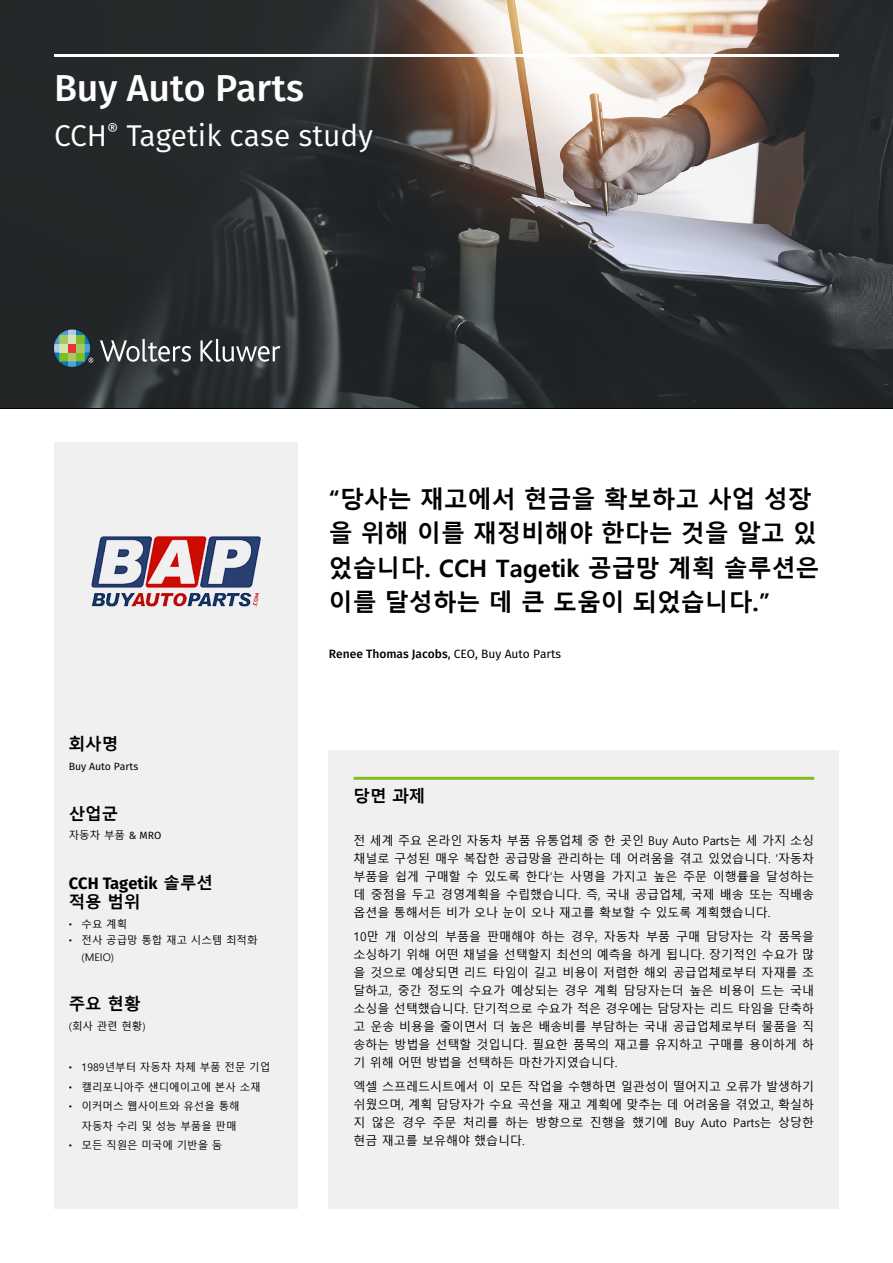
<style>
.page{position:relative;width:893px;height:1263px;background:#fff}
.page>*{position:absolute;margin:0;border:0;box-sizing:border-box;transform-origin:0 0}
.t1{font:500 37.5px "Fira Sans";color:#fff}
.t2{font:30px "Fira Sans";color:#fff}
.t3{font:700 24px/34.5px "Malgun Gothic";letter-spacing:-.005em;color:#000}
.t4{font:700 16.5px "Malgun Gothic";color:#000}
.t5{font:700 16.5px "Fira Sans";color:#000}
.t6{font:12px/18px "Malgun Gothic";color:#000;text-align:justify}
.t7{font:500 12px "Fira Sans";color:#000}
.t8{font:10.5px/16.5px "Malgun Gothic";color:#000}
.t9{font:10.5px "Fira Sans";color:#000}
.s1{font-family:"Fira Sans"}
.s2{font-family:"Malgun Gothic"}
.s3{font-weight:400}
</style>
<div class="page">
<img style="left:0;top:0;width:893px;height:408px">
<div style="left:329px;top:750px;width:510px;height:459px;background:#f0f0f0"></div>
<hr style="left:54px;top:54px;width:785px;height:3px;background:#fff">
<svg style="left:100px;top:339px;width:91px;height:23px"></svg>
<svg style="left:200px;top:339px;width:80px;height:23px"></svg>
<svg style="left:54px;top:330px;width:39px;height:37px"></svg>
<div style="left:54px;top:442px;width:244px;height:767px;background:#f0f0f0"></div>
<hr style="left:354px;top:777px;width:460px;height:3px;background:#85bc20">
<img style="left:91px;top:536px;width:170px;height:71px">
<h1 class="t1" style="left:54px;top:57px;width:251px">Buy Auto Parts</h1>
<h2 class="t2" style="left:54px;top:113px;width:321px">CCH<sup>®</sup> Tagetik case study</h2>
<h3 class="t4" style="left:69px;top:735px;width:51px">회사명</h3>
<p class="t9" style="left:69px;top:758px;width:71px">Buy Auto Parts</p>
<h3 class="t4" style="left:69px;top:804px;width:51px">산업군</h3>
<p class="t8" style="left:69px;top:827px;width:94px">자동차 부품 <span class="s1">&amp; MRO</span></p>
<h3 class="t5" style="left:69px;top:869px;width:146px">CCH Tagetik <span class="s2">솔루션</span></h3>
<h3 class="t4" style="left:69px;top:892px;width:73px">적용 범위</h3>
<p class="t8" style="left:69px;top:916px;width:60px"><span class="s1">•</span> 수요 계획</p>
<p class="t8" style="left:82px;top:932px;width:177px;text-indent:-13px"><span class="s1">•</span> 전사 공급망 통합 재고 시스템 최적화 (MEIO)</p>
<h3 class="t4" style="left:69px;top:994px;width:73px">주요 현황</h3>
<p class="t8" style="left:69px;top:1018px;width:78px">(회사 관련 현황)</p>
<p class="t8" style="left:69px;top:1059px;width:203px"><span class="s1">•</span> 1989년부터 자동차 차체 부품 전문 기업</p>
<p class="t8" style="left:69px;top:1079px;width:193px"><span class="s1">•</span> 캘리포니아주 샌디에이고에 본사 소재</p>
<p class="t8" style="left:69px;top:1097px;width:172px;line-height:19.5px;text-align:right"><span class="s1">•</span> 이커머스 웹사이트와 유선을 통해 자동차 수리 및 성능 부품을 판매</p>
<p class="t8" style="left:69px;top:1137px;width:155px"><span class="s1">•</span> 모든 직원은 미국에 기반을 둠</p>
<h3 class="t3" style="left:329px;top:482px;width:492px">“당사는 재고에서 현금을 확보하고 사업 성장 을 위해 이를 재정비해야 한다는 것을 알고 있 었습니다. CCH Tagetik 공급망 계획 솔루션은 이를 달성하는 데 큰 도움이 되었습니다.”</h3>
<p class="t7" style="left:329px;top:644px;width:234px">Renee Thomas Jacobs<span class="s3">, CEO, Buy Auto Parts</span></p>
<h3 class="t4" style="left:354px;top:786px;width:73px">당면 과제</h3>
<p class="t6" style="left:354px;top:832px;width:462px">전 세계 주요 온라인 자동차 부품 유통업체 중 한 곳인 Buy Auto Parts는 세 가지 소싱 채널로 구성된 매우 복잡한 공급망을 관리하는 데 어려움을 겪고 있었습니다. '자동차 부품을 쉽게 구매할 수 있도록 한다'는 사명을 가지고 높은 주문 이행률을 달성하는 데 중점을 두고 경영계획을 수립했습니다. 즉, 국내 공급업체, 국제 배송 또는 직배송 옵션을 통해서든 비가 오나 눈이 오나 재고를 확보할 수 있도록 계획했습니다.</p>
<p class="t6" style="left:354px;top:928px;width:462px">10만 개 이상의 부품을 판매해야 하는 경우, 자동차 부품 구매 담당자는 각 품목을 소싱하기 위해 어떤 채널을 선택할지 최선의 예측을 하게 됩니다. 장기적인 수요가 많 을 것으로 예상되면 리드 타임이 길고 비용이 저렴한 해외 공급업체로부터 자재를 조 달하고, 중간 정도의 수요가 예상되는 경우 계획 담당자는더 높은 비용이 드는 국내 소싱을 선택했습니다. 단기적으로 수요가 적은 경우에는 담당자는 리드 타임을 단축하 고 운송 비용을 줄이면서 더 높은 배송비를 부담하는 국내 공급업체로부터 물품을 직 송하는 방법을 선택할 것입니다. 필요한 품목의 재고를 유지하고 구매를 용이하게 하 기 위해 어떤 방법을 선택하든 마찬가지였습니다.</p>
<p class="t6" style="left:354px;top:1078px;width:462px">엑셀 스프레드시트에서 이 모든 작업을 수행하면 일관성이 떨어지고 오류가 발생하기 쉬웠으며, 계획 담당자가 수요 곡선을 재고 계획에 맞추는 데 어려움을 겪었고, 확실하 지 않은 경우 주문 처리를 하는 방향으로 진행을 했기에 Buy Auto Parts는 상당한 현금 재고를 보유해야 했습니다.</p>
</div>
